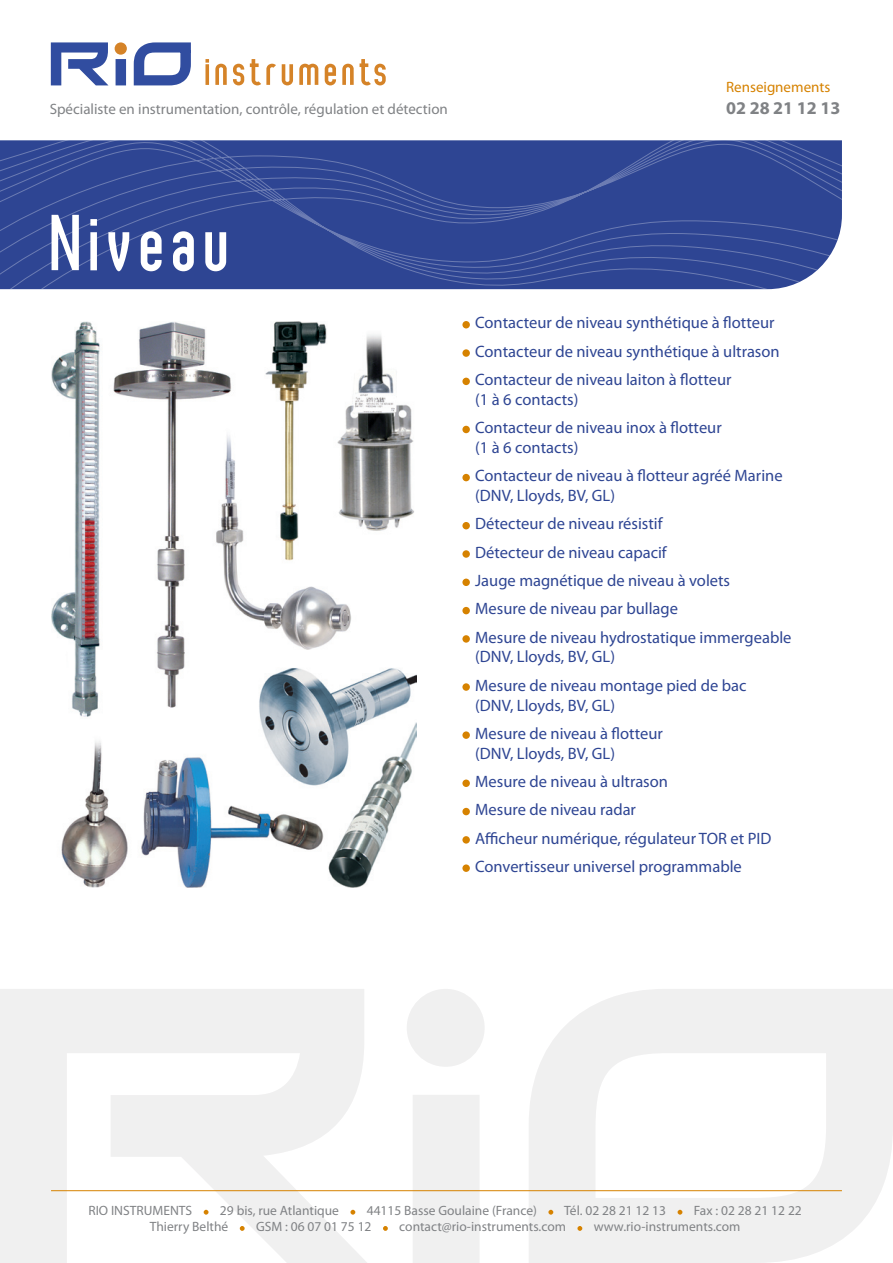
<style>
.page{position:relative;width:893px;height:1263px;background:#fff}
.page>*{position:absolute;margin:0;border:0;box-sizing:border-box;transform-origin:0 0}
.t1{font:75px "Pixochrome";color:#fff}
.t2{font:700 18px "Myriad Pro";color:#808285}
.t3{font:16.5px/28.3px "Myriad Pro";color:#2e4593}
.t4{font:15px "Myriad Pro";color:#808285}
.t5{font:15px "Myriad Pro";color:#d68200}
.t6{font:13.5px "Myriad Pro";color:#808285}
</style>
<div class="page">
<svg style="left:0;top:989px;width:893px;height:274px;fill:#f0f0f0"></svg>
<div style="left:407px;top:989px;width:78px;height:78px;background:#f0f0f0;border-radius:50%"></div>
<svg style="left:51px;top:42px;width:140px;height:43px"></svg>
<svg style="left:205px;top:59px;width:181px;height:26px"></svg>
<div style="left:115px;top:42px;width:12px;height:13px;background:#d58328;border-radius:50%"></div>
<svg style="left:204px;top:1210px;width:5px;height:4px"></svg>
<svg style="left:350px;top:1210px;width:5px;height:4px"></svg>
<svg style="left:548px;top:1210px;width:5px;height:4px"></svg>
<svg style="left:678px;top:1210px;width:4px;height:4px"></svg>
<svg style="left:240px;top:1226px;width:5px;height:5px"></svg>
<svg style="left:383px;top:1226px;width:5px;height:5px"></svg>
<svg style="left:577px;top:1226px;width:5px;height:5px"></svg>
<hr style="left:51px;top:1190px;width:791px;height:1px;background:#d68200">
<svg style="left:0;top:140px;width:842px;height:149px;background:#344a96"></svg>
<div style="left:462px;top:321px;width:8px;height:7px;background:#d68200;border-radius:50%"></div>
<div style="left:462px;top:349px;width:8px;height:8px;background:#d68200;border-radius:50%"></div>
<div style="left:462px;top:378px;width:8px;height:7px;background:#d68200;border-radius:50%"></div>
<div style="left:462px;top:426px;width:8px;height:7px;background:#d68200;border-radius:50%"></div>
<div style="left:462px;top:474px;width:8px;height:7px;background:#d68200;border-radius:50%"></div>
<div style="left:462px;top:522px;width:8px;height:7px;background:#d68200;border-radius:50%"></div>
<div style="left:462px;top:550px;width:8px;height:8px;background:#d68200;border-radius:50%"></div>
<div style="left:462px;top:579px;width:8px;height:7px;background:#d68200;border-radius:50%"></div>
<div style="left:462px;top:607px;width:8px;height:7px;background:#d68200;border-radius:50%"></div>
<div style="left:462px;top:635px;width:8px;height:8px;background:#d68200;border-radius:50%"></div>
<div style="left:462px;top:683px;width:8px;height:8px;background:#d68200;border-radius:50%"></div>
<div style="left:462px;top:731px;width:8px;height:8px;background:#d68200;border-radius:50%"></div>
<div style="left:462px;top:779px;width:8px;height:8px;background:#d68200;border-radius:50%"></div>
<div style="left:462px;top:808px;width:8px;height:7px;background:#d68200;border-radius:50%"></div>
<div style="left:462px;top:836px;width:8px;height:7px;background:#d68200;border-radius:50%"></div>
<div style="left:462px;top:864px;width:8px;height:8px;background:#d68200;border-radius:50%"></div>
<img style="left:51px;top:321px;width:366px;height:566px">
<p class="t4" style="left:50px;top:100px;width:400px">Spécialiste en instrumentation, contrôle, régulation et détection</p>
<p class="t5" style="left:726px;top:78px;width:106px">Renseignements</p>
<p class="t2" style="left:726px;top:96px;width:116px">02 28 21 12 13</p>
<h1 class="t1" style="left:46px;top:214px;width:188px">Niveau</h1>
<p class="t3" style="left:475px;top:308px;width:306px">Contacteur de niveau synthétique à flotteur<br>Contacteur de niveau synthétique à ultrason<br>Contacteur de niveau laiton à flotteur</p>
<p class="t3" style="left:475px;top:385px;width:248px">(1 à 6 contacts)<br>Contacteur de niveau inox à flotteur</p>
<p class="t3" style="left:475px;top:433px;width:309px">(1 à 6 contacts)<br>Contacteur de niveau à flotteur agréé Marine</p>
<p class="t3" style="left:475px;top:481px;width:318px">(DNV, Lloyds, BV, GL)<br>Détecteur de niveau résistif<br>Détecteur de niveau capacif<br>Jauge magnétique de niveau à volets<br>Mesure de niveau par bullage<br>Mesure de niveau hydrostatique immergeable</p>
<p class="t3" style="left:475px;top:642px;width:273px">(DNV, Lloyds, BV, GL)<br>Mesure de niveau montage pied de bac</p>
<p class="t3" style="left:475px;top:691px;width:189px">(DNV, Lloyds, BV, GL)<br>Mesure de niveau à flotteur</p>
<p class="t3" style="left:475px;top:739px;width:298px">(DNV, Lloyds, BV, GL)<br>Mesure de niveau à ultrason<br>Mesure de niveau radar<br>Afficheur numérique, régulateur TOR et PID<br>Convertisseur universel programmable</p>
<p class="t6" style="left:88px;top:1202px;width:105px">RIO INSTRUMENTS</p>
<p class="t6" style="left:220px;top:1202px;width:121px">29 bis, rue Atlantique</p>
<p class="t6" style="left:367px;top:1202px;width:172px">44115 Basse Goulaine (France)</p>
<p class="t6" style="left:564px;top:1202px;width:103px">Tél. 02 28 21 12 13</p>
<p class="t6" style="left:694px;top:1202px;width:109px">Fax : 02 28 21 12 22</p>
<p class="t6" style="left:150px;top:1218px;width:80px">Thierry Belthé</p>
<p class="t6" style="left:256px;top:1218px;width:117px">GSM : 06 07 01 75 12</p>
<p class="t6" style="left:399px;top:1218px;width:168px">contact@rio-instruments.com</p>
<p class="t6" style="left:594px;top:1218px;width:148px">www.rio-instruments.com</p>
</div>
